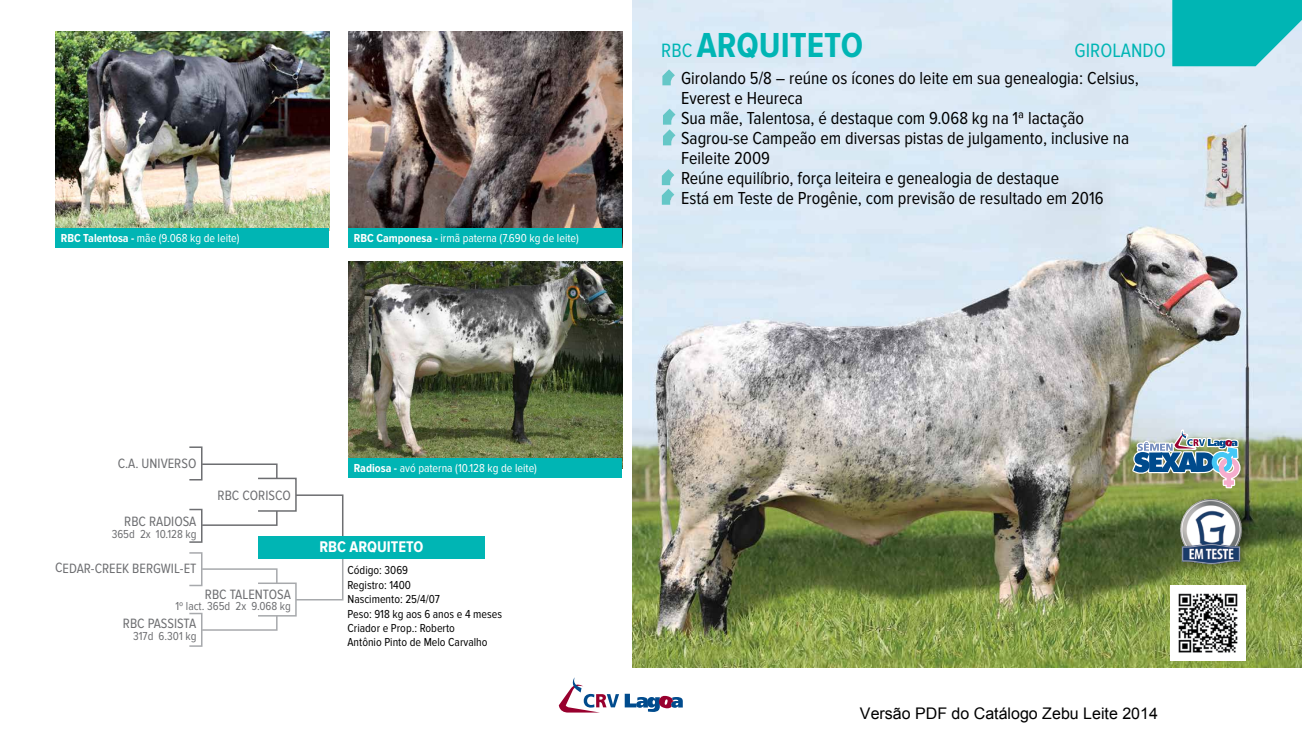
<style>
.page{position:relative;width:1302px;height:738px;background:#fff}
.page>*{position:absolute;margin:0;border:0;box-sizing:border-box;transform-origin:0 0}
.t1{font:700 36px "Proxima Nova Cond";color:#00b5b4}
.t2{font:20px "Proxima Nova Cond";color:#00b5b4}
.t3{font:18px/20px "Proxima Nova Cond";color:#000}
.t4{font:16px "Arial";color:#000}
.t5{font:700 16px "Proxima Nova Cond";color:#fff}
.t6{font:14px "Proxima Nova Cond";color:#6d6e71}
.t7{font:12px/14.4px "Proxima Nova Cond";color:#000}
.t8{font:12px "Proxima Nova Cond";color:#fff}
.t9{font:12px "Proxima Nova Cond";color:#6d6e71}
.s1{font-weight:700}
.s2{font-weight:400;font-size:20px}
.s3{font-size:24px;color:#b96552}
</style>
<div class="page">
<img style="left:633px;top:0;width:669px;height:667px">
<svg style="left:1172px;top:0;width:130px;height:66px;background:#1bbbbc"></svg>
<svg style="left:662px;top:69px;width:13px;height:16px"></svg>
<svg style="left:663px;top:109px;width:12px;height:36px"></svg>
<svg style="left:662px;top:169px;width:12px;height:36px"></svg>
<svg style="left:625px;top:693px;width:58px;height:18px"></svg>
<svg style="left:559px;top:677px;width:60px;height:35px"></svg>
<img style="left:1132px;top:429px;width:108px;height:59px">
<img style="left:1170px;top:585px;width:75px;height:75px">
<img style="left:55px;top:32px;width:274px;height:196px">
<img style="left:348px;top:32px;width:274px;height:196px">
<img style="left:348px;top:261px;width:274px;height:197px">
<div style="left:55px;top:228px;width:274px;height:20px;background:#00b5b4"></div>
<div style="left:348px;top:228px;width:274px;height:20px;background:#00b5b4"></div>
<div style="left:348px;top:458px;width:274px;height:19px;background:#00b5b4"></div>
<svg style="left:257px;top:494px;width:87px;height:107px"></svg>
<div style="left:201px;top:568px;width:77px;height:62px;border:2px solid #a7a9ac"></div>
<div style="left:201px;top:463px;width:77px;height:62px;border:2px solid #6d6e71"></div>
<div style="left:189px;top:612px;width:13px;height:34px;border:2px solid #a7a9ac"></div>
<div style="left:189px;top:552px;width:13px;height:34px;border:2px solid #a7a9ac"></div>
<div style="left:189px;top:446px;width:13px;height:34px;border:2px solid #6d6e71"></div>
<div style="left:189px;top:508px;width:13px;height:34px;border:2px solid #6d6e71"></div>
<div style="left:257px;top:477px;width:40px;height:34px;background:#fff;border:2px solid #6d6e71"></div>
<div style="left:257px;top:582px;width:40px;height:34px;background:#fff;border:2px solid #a7a9ac"></div>
<div style="left:258px;top:536px;width:227px;height:22px;background:#00b5b4"></div>
<div style="left:1174px;top:492px;width:82px;height:85px;background:#000;opacity:.4"></div>
<img style="left:1168px;top:492px;width:86px;height:77px">
<p class="t8" style="left:61px;top:232px;width:180px"><span class="s1">RBC Talentosa -</span> mãe (9.068 kg de leite)</p>
<p class="t8" style="left:354px;top:232px;width:227px"><span class="s1">RBC Camponesa -</span> irmã paterna (7.690 kg de leite)</p>
<h1 class="t1" style="left:661px;top:25px;width:203px"><span class="s2">RBC</span> ARQUITETO</h1>
<p class="t3" style="left:681px;top:68px;width:459px;text-indent:-17px"><span class="s3">•</span> Girolando 5/8 – reúne os ícones do leite em sua genealogia: Celsius,<br>Everest e Heureca</p>
<p class="t3" style="left:664px;top:108px;width:421px"><span class="s3">•</span> Sua mãe, Talentosa, é destaque com 9.068 kg na 1ª lactação</p>
<p class="t3" style="left:681px;top:128px;width:449px;text-indent:-17px"><span class="s3">•</span> Sagrou-se Campeão em diversas pistas de julgamento, inclusive na<br>Feileite 2009</p>
<p class="t3" style="left:664px;top:168px;width:396px"><span class="s3">•</span> Reúne equilíbrio, força leiteira e genealogia de destaque</p>
<p class="t3" style="left:664px;top:188px;width:441px"><span class="s3">•</span> Está em Teste de Progênie, com previsão de resultado em 2016</p>
<p class="t2" style="left:1074px;top:39px;width:93px">GIROLANDO</p>
<p class="t6" style="left:118px;top:455px;width:80px">C.A. UNIVERSO</p>
<p class="t6" style="left:124px;top:513px;width:74px">RBC RADIOSA</p>
<p class="t9" style="left:112px;top:526px;width:86px">365d 2x 10.128 kg</p>
<p class="t6" style="left:218px;top:487px;width:75px">RBC CORISCO</p>
<p class="t6" style="left:55px;top:560px;width:143px">CEDAR-CREEK BERGWIL-ET</p>
<p class="t9" style="left:175px;top:598px;width:117px">1º lact. 365d 2x 9.068 kg</p>
<p class="t6" style="left:205px;top:586px;width:87px">RBC TALENTOSA</p>
<p class="t6" style="left:123px;top:615px;width:75px">RBC PASSISTA</p>
<p class="t9" style="left:133px;top:629px;width:65px">317d 6.301 kg</p>
<p class="t8" style="left:354px;top:461px;width:185px"><span class="s1">Radiosa -</span> avó paterna (10.128 kg de leite)</p>
<p class="t5" style="left:319px;top:538px;width:105px">RBC ARQUITETO</p>
<p class="t7" style="left:347px;top:563px;width:156px">Código: 3069<br>Registro: 1400<br>Nascimento: 25/4/07<br>Peso: 918 kg aos 6 anos e 4 meses<br>Criador e Prop.: Roberto<br>Antônio Pinto de Melo Carvalho</p>
<p class="t4" style="left:860px;top:702px;width:299px">Versão PDF do Catálogo Zebu Leite 2014</p>
</div>
